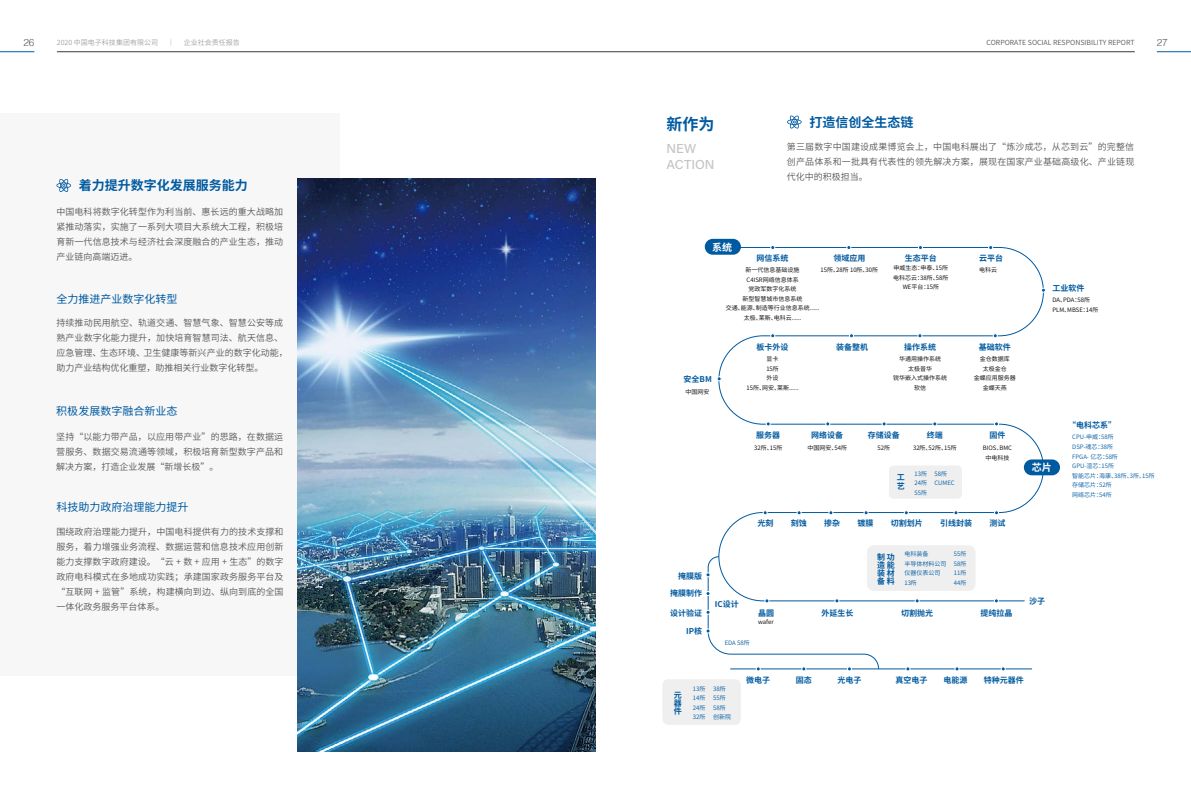
<style>
.page{position:relative;width:1191px;height:808px;background:#fff}
.page>*{position:absolute;margin:0;border:0;box-sizing:border-box;transform-origin:0 0}
.t1{font:700 16px "Source Han Sans CN";color:#005aa0}
.t2{font:700 13px "Source Han Sans CN";color:#005aa0}
.t3{font:13px/15.7px "Acumin Variable Concept";letter-spacing:.025em;color:#c4c4c5}
.t4{font:11px "Source Han Sans CN";color:#005aa0}
.t5{font:300 10px "Helvetica";color:#595757}
.t6{font:700 10px "Source Han Sans CN";color:#fff}
.t7{font:9px/15px "Source Han Sans CN";letter-spacing:.01em;color:#595757;text-align:justify}
.t8{font:700 8px/8px "Source Han Sans CN";color:#005aa0;text-align:justify}
.t9{font:7px "Source Han Sans CN";color:#595757}
.t10{font:7px "Source Han Sans CN";color:#9fa0a0}
.t11{font:6px/9.6px "Source Han Sans CN";color:#000;text-align:center}
.t12{font:6px/9.6px "Source Han Sans CN";color:#005aa0}
</style>
<div class="page">
<div style="left:0;top:113px;width:340px;height:563px;background:#f7f7f7"></div>
<img style="left:297px;top:179px;width:298px;height:572px">
<svg style="left:56px;top:179px;width:15px;height:13px"></svg>
<svg style="left:787px;top:115px;width:14px;height:14px"></svg>
<svg style="left:718px;top:247px;width:326px;height:354px"></svg>
<hr style="left:730px;top:669px;width:302px;height:1px;background:#005aa0">
<div style="left:705px;top:239px;width:36px;height:16px;background:#005aa0;border-radius:8px"></div>
<div style="left:1023px;top:459px;width:37px;height:16px;background:#005aa0;border-radius:8px"></div>
<svg style="left:770px;top:246px;width:5px;height:4px"></svg>
<svg style="left:846px;top:246px;width:5px;height:4px"></svg>
<svg style="left:918px;top:245px;width:4px;height:5px"></svg>
<svg style="left:988px;top:245px;width:5px;height:5px"></svg>
<svg style="left:770px;top:333px;width:5px;height:5px"></svg>
<svg style="left:849px;top:333px;width:4px;height:5px"></svg>
<svg style="left:825px;top:422px;width:5px;height:4px"></svg>
<svg style="left:882px;top:422px;width:4px;height:4px"></svg>
<svg style="left:932px;top:422px;width:5px;height:4px"></svg>
<svg style="left:994px;top:422px;width:4px;height:4px"></svg>
<svg style="left:994px;top:510px;width:4px;height:5px"></svg>
<svg style="left:953px;top:510px;width:5px;height:5px"></svg>
<svg style="left:904px;top:510px;width:4px;height:5px"></svg>
<svg style="left:863px;top:510px;width:5px;height:5px"></svg>
<svg style="left:828px;top:510px;width:5px;height:5px"></svg>
<svg style="left:797px;top:510px;width:4px;height:5px"></svg>
<svg style="left:763px;top:510px;width:4px;height:5px"></svg>
<svg style="left:905px;top:667px;width:5px;height:4px"></svg>
<svg style="left:954px;top:667px;width:5px;height:4px"></svg>
<svg style="left:1001px;top:667px;width:4px;height:4px"></svg>
<svg style="left:915px;top:599px;width:4px;height:4px"></svg>
<svg style="left:994px;top:599px;width:4px;height:4px"></svg>
<svg style="left:706px;top:556px;width:173px;height:115px"></svg>
<svg style="left:766px;top:422px;width:4px;height:4px"></svg>
<svg style="left:917px;top:333px;width:5px;height:5px"></svg>
<svg style="left:993px;top:333px;width:4px;height:5px"></svg>
<svg style="left:1041px;top:288px;width:4px;height:4px"></svg>
<svg style="left:717px;top:376px;width:4px;height:5px"></svg>
<div style="left:662px;top:679px;width:79px;height:46px;background:#efefef;border-radius:6px"></div>
<p class="t5" style="left:23px;top:34px;width:13px">26</p>
<p class="t10" style="left:57px;top:39px;width:103px">2020 中国电子科技集团有限公司</p>
<p class="t10" style="left:167px;top:39px;width:8px">｜</p>
<p class="t10" style="left:184px;top:39px;width:57px">企业社会责任报告</p>
<p class="t9" style="left:986px;top:39px;width:149px">CORPORATE SOCIAL RESPONSIBILITY REPORT</p>
<p class="t5" style="left:1156px;top:34px;width:13px">27</p>
<h2 class="t2" style="left:79px;top:178px;width:171px">着力提升数字化发展服务能力</h2>
<p class="t7" style="left:56px;top:204px;width:228px">中国电科将数字化转型作为利当前、惠长远的重大战略加紧推动落实，实施了一系列大项目大系统大工程，积极培育新一代信息技术与经济社会深度融合的产业生态，推动产业链向高端迈进。</p>
<p class="t4" style="left:56px;top:293px;width:123px">全力推进产业数字化转型</p>
<p class="t7" style="left:56px;top:316px;width:233px;text-align:left">持续推动民用航空、轨道交通、智慧气象、智慧公安等成熟产业数字化能力提升，加快培育智慧司法、航天信息、应急管理、生态环境、卫生健康等新兴产业的数字化动能，助力产业结构优化重塑，助推相关行业数字化转型。</p>
<p class="t4" style="left:56px;top:405px;width:122px">积极发展数字融合新业态</p>
<p class="t7" style="left:56px;top:430px;width:228px">坚持“以能力带产品，以应用带产业”的思路，在数据运营服务、数据交易流通等领域，积极培育新型数字产品和解决方案，打造企业发展“新增长极”。</p>
<p class="t4" style="left:56px;top:501px;width:134px">科技助力政府治理能力提升</p>
<p class="t7" style="left:56px;top:524px;width:229px">围绕政府治理能力提升，中国电科提供有力的技术支撑和服务，着力增强业务流程、数据运营和信息技术应用创新能力支撑数字政府建设。“云 + 数 + 应用 + 生态”的数字政府电科模式在多地成功实践；承建国家政务服务平台及“互联网 + 监管”系统，构建横向到边、纵向到底的全国一体化政务服务平台体系。</p>
<h1 class="t1" style="left:666px;top:115px;width:49px">新作为</h1>
<h2 class="t2" style="left:809px;top:115px;width:105px">打造信创全生态链</h2>
<h2 class="t3" style="left:666px;top:140px;width:49px">NEW<br>ACTION</h2>
<p class="t7" style="left:787px;top:139px;width:349px">第三届数字中国建设成果博览会上，中国电科展出了“炼沙成芯，从芯到云”的完整信创产品体系和一批具有代表性的领先解决方案，展现在国家产业基础高级化、产业链现代化中的积极担当。</p>
<p class="t6" style="left:712px;top:241px;width:21px">系统</p>
<p class="t8" style="left:833px;top:254px;width:33px">领域应用</p>
<p class="t11" style="left:820px;top:265px;width:59px">15所、28所 10所、30所</p>
<p class="t8" style="left:756px;top:254px;width:33px">网信系统</p>
<p class="t11" style="left:725px;top:265px;width:95px">新一代信息基础设施<br>C4ISR网络信息体系<br>党政军数字化系统<br>新型智慧城市信息系统<br>交通、能源、制造等行业信息系统......太极、莱斯、电科云......</p>
<p class="t8" style="left:905px;top:254px;width:33px">生态平台</p>
<p class="t11" style="left:893px;top:263px;width:57px">申威生态：申泰、15所电科芯云：38所、58所<br>WE平台：15所</p>
<p class="t8" style="left:979px;top:254px;width:25px">云平台</p>
<p class="t11" style="left:979px;top:265px;width:19px">电科云</p>
<p class="t8" style="left:683px;top:376px;width:30px">安全BM</p>
<p class="t11" style="left:685px;top:387px;width:25px">中国网安</p>
<p class="t8" style="left:756px;top:343px;width:33px">板卡外设</p>
<p class="t11" style="left:746px;top:354px;width:54px">显卡<br>15所<br>外设<br>15所、网安、莱斯......</p>
<p class="t8" style="left:836px;top:343px;width:33px">装备整机</p>
<p class="t8" style="left:904px;top:343px;width:33px">操作系统</p>
<p class="t11" style="left:893px;top:354px;width:55px">华通用操作系统<br>太极普华<br>锐华嵌入式操作系统软信</p>
<p class="t8" style="left:978px;top:343px;width:33px">基础软件</p>
<p class="t11" style="left:973px;top:354px;width:43px">金仓数据库<br>太极金仓<br>金蝶应用服务器金蝶天燕</p>
<p class="t8" style="left:756px;top:432px;width:25px">服务器</p>
<p class="t11" style="left:754px;top:444px;width:30px">32所、15所</p>
<p class="t8" style="left:811px;top:432px;width:33px">网络设备</p>
<p class="t11" style="left:807px;top:444px;width:41px">中国网安、54所</p>
<p class="t8" style="left:867px;top:432px;width:33px">存储设备</p>
<p class="t11" style="left:877px;top:444px;width:14px">52所</p>
<p class="t8" style="left:927px;top:432px;width:17px">终端</p>
<p class="t11" style="left:913px;top:444px;width:45px">32所、52所、15所</p>
<p class="t8" style="left:989px;top:432px;width:17px">固件</p>
<p class="t11" style="left:982px;top:444px;width:31px">BIOS、BMC中电科技</p>
<p class="t8" style="left:897px;top:472px;width:9px;line-height:9.6px">工艺</p>
<p class="t12" style="left:914px;top:469px;width:14px;text-align:justify">13所24所55所</p>
<p class="t12" style="left:934px;top:469px;width:22px">58所<br>CUMEC</p>
<p class="t8" style="left:757px;top:520px;width:17px">光刻</p>
<p class="t8" style="left:790px;top:520px;width:17px">刻蚀</p>
<p class="t8" style="left:824px;top:520px;width:17px">掺杂</p>
<p class="t8" style="left:857px;top:520px;width:17px">镀膜</p>
<p class="t8" style="left:890px;top:520px;width:33px">切割划片</p>
<p class="t8" style="left:940px;top:520px;width:33px">引线封装</p>
<p class="t8" style="left:989px;top:520px;width:17px">测试</p>
<p class="t8" style="left:1052px;top:284px;width:33px">工业软件</p>
<p class="t11" style="left:1052px;top:295px;width:48px;text-align:left">DA、PDA：58所<br>PLM、MBSE：14所</p>
<p class="t6" style="left:1032px;top:462px;width:21px">芯片</p>
<p class="t8" style="left:1068px;top:421px;width:49px">“电科芯系”</p>
<p class="t12" style="left:1072px;top:432px;width:84px">CPU-申威：58所<br>DSP-魂芯：38所<br>FPGA- 亿芯：58所<br>GPU-渲芯：15所<br>智能芯片：海康、38所、3所、15所存储芯片：52所<br>网络芯片：54所</p>
<p class="t8" style="left:678px;top:572px;width:25px">掩膜版</p>
<p class="t8" style="left:670px;top:589px;width:33px">掩膜制作</p>
<p class="t8" style="left:670px;top:609px;width:33px">设计验证</p>
<p class="t8" style="left:686px;top:627px;width:17px">IP核</p>
<p class="t8" style="left:877px;top:553px;width:19px">制功造能装材备料</p>
<p class="t12" style="left:904px;top:549px;width:43px">电科装备<br>半导体材料公司仪器仪表公司<br>13所</p>
<p class="t12" style="left:953px;top:549px;width:14px;text-align:justify">55所58所11所44所</p>
<p class="t8" style="left:715px;top:600px;width:25px">IC设计</p>
<p class="t8" style="left:1029px;top:597px;width:17px">沙子</p>
<p class="t8" style="left:821px;top:609px;width:33px">外延生长</p>
<p class="t8" style="left:901px;top:609px;width:33px">切割抛光</p>
<p class="t8" style="left:980px;top:609px;width:33px">提纯拉晶</p>
<p class="t8" style="left:758px;top:609px;width:17px">晶圆</p>
<p class="t11" style="left:758px;top:617px;width:17px">wafer</p>
<p class="t8" style="left:673px;top:691px;width:9px">元器件</p>
<p class="t12" style="left:725px;top:638px;width:27px">EDA 58所</p>
<p class="t8" style="left:746px;top:676px;width:25px">微电子</p>
<p class="t8" style="left:796px;top:676px;width:17px">固态</p>
<p class="t8" style="left:837px;top:676px;width:25px">光电子</p>
<p class="t8" style="left:895px;top:676px;width:33px">真空电子</p>
<p class="t8" style="left:943px;top:676px;width:25px">电能源</p>
<p class="t8" style="left:983px;top:676px;width:41px">特种元器件</p>
<p class="t12" style="left:693px;top:684px;width:14px;text-align:justify">13所14所24所32所</p>
<p class="t12" style="left:713px;top:684px;width:20px">38所<br>55所<br>58所创新院</p>
</div>
